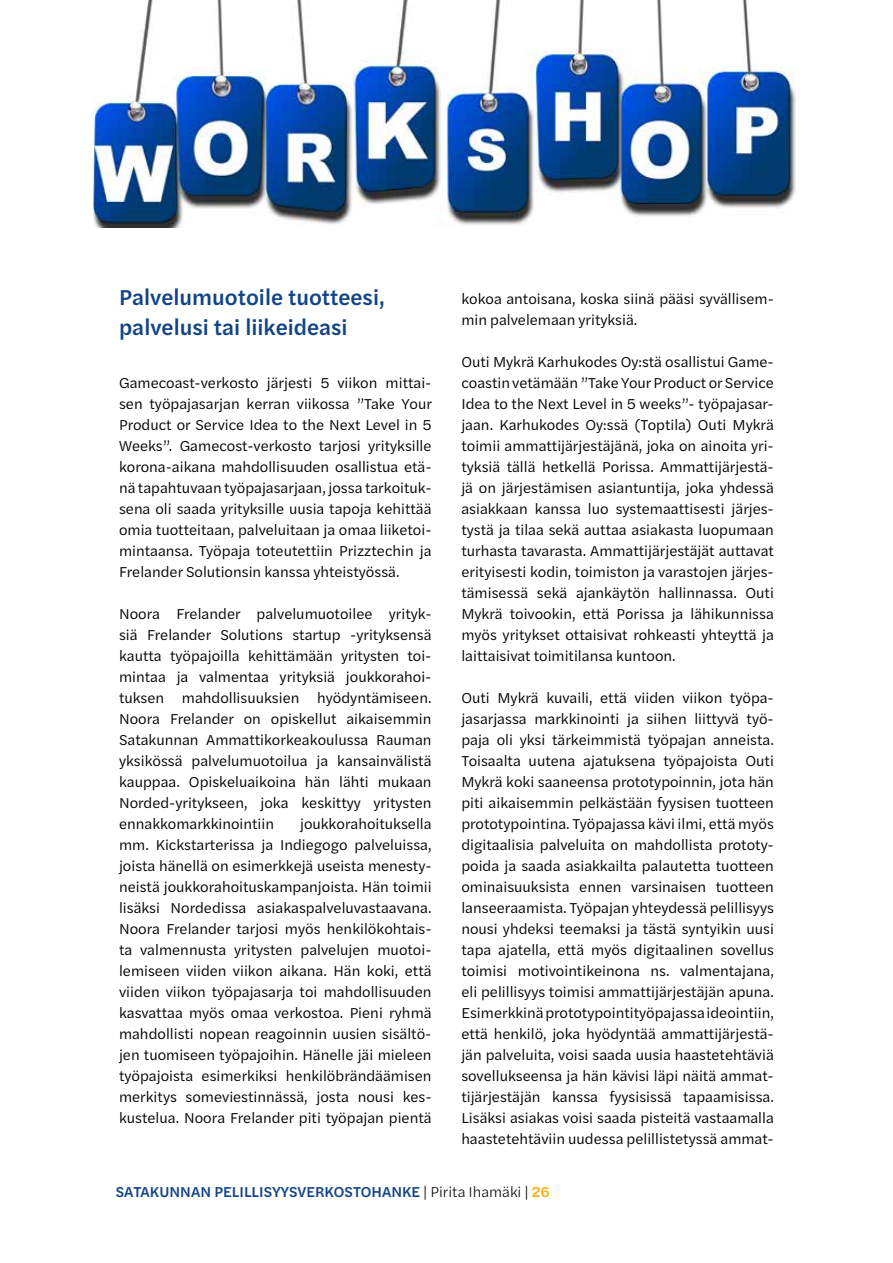
<style>
.page{position:relative;width:893px;height:1263px;background:#fff}
.page>*{position:absolute;margin:0;border:0;box-sizing:border-box;transform-origin:0 0}
.t1{font:500 22.5px/30px "Halyard Text";color:#124486}
.t2{font:15px/21px "Halyard Text";color:#000;text-align:justify}
.t3{font:500 15px "Halyard Text";color:#124486}
.s1{font-weight:300;color:#000}
.s2{color:#f5b20d}
</style>
<div class="page">
<img style="left:94px;top:0;width:705px;height:227px">
<h1 class="t1" style="left:119px;top:281px;width:267px">Palvelumuotoile tuotteesi, palvelusi tai liikeideasi</h1>
<p class="t2" style="left:119px;top:371px;width:314px">Gamecoast-verkosto järjesti 5 viikon mittai&shy;sen työpajasarjan kerran viikossa ”Take Your Product or Service Idea to the Next Level in 5<br>Weeks”. Gamecost-verkosto tarjosi yrityksille korona-aikana mahdollisuuden osallistua etä&shy;nä tapahtuvaan työpajasarjaan, jossa tarkoituk&shy;sena oli saada yrityksille uusia tapoja kehittää omia tuotteitaan, palveluitaan ja omaa liiketoi&shy;mintaansa. Työpaja toteutettiin Prizztechin ja Frelander Solutionsin kanssa yhteistyössä.</p>
<p class="t2" style="left:119px;top:602px;width:314px">Noora Frelander palvelumuotoilee yrityk&shy;siä Frelander Solutions startup -yrityksensä kautta työpajoilla kehittämään yritysten toi&shy;mintaa ja valmentaa yrityksiä joukkorahoi&shy;tuksen mahdollisuuksien hyödyntämiseen.<br>Noora Frelander on opiskellut aikaisemmin Satakunnan Ammattikorkeakoulussa Rauman yksikössä palvelumuotoilua ja kansainvälistä kauppaa. Opiskeluaikoina hän lähti mukaan Norded-yritykseen, joka keskittyy yritysten ennakkomarkkinointiin</p>
<p class="t2" style="left:119px;top:812px;width:314px;text-indent:181px">joukkorahoituksella mm. Kickstarterissa ja Indiegogo palveluissa, joista hänellä on esimerkkejä useista menesty&shy;neistä joukkorahoituskampanjoista. Hän toimii lisäksi Nordedissa asiakaspalveluvastaavana.<br>Noora Frelander tarjosi myös henkilökohtais&shy;ta valmennusta yritysten palvelujen muotoi&shy;lemiseen viiden viikon aikana. Hän koki, että viiden viikon työpajasarja toi mahdollisuuden kasvattaa myös omaa verkostoa. Pieni ryhmä mahdollisti nopean reagoinnin uusien sisältö&shy;jen tuomiseen työpajoihin. Hänelle jäi mieleen työpajoista esimerkiksi henkilöbrändäämisen merkitys someviestinnässä, josta nousi kes&shy;kustelua. Noora Frelander piti työpajan pientä</p>
<p class="t2" style="left:461px;top:287px;width:314px">kokoa antoisana, koska siinä pääsi syvällisem&shy;min palvelemaan yrityksiä.</p>
<p class="t2" style="left:461px;top:350px;width:314px">Outi Mykrä Karhukodes Oy:stä osallistui Game&shy;coastin vetämään ”Take Your Product or Service Idea to the Next Level in 5 weeks”- työpajasar&shy;jaan. Karhukodes Oy:ssä (Toptila) Outi Mykrä toimii ammattijärjestäjänä, joka on ainoita yri&shy;tyksiä tällä hetkellä Porissa. Ammattijärjestä&shy;jä on järjestämisen asiantuntija, joka yhdessä asiakkaan kanssa luo systemaattisesti järjes&shy;tystä ja tilaa sekä auttaa asiakasta luopumaan turhasta tavarasta. Ammattijärjestäjät auttavat erityisesti kodin, toimiston ja varastojen järjes&shy;tämisessä sekä ajankäytön hallinnassa. Outi Mykrä toivookin, että Porissa ja lähikunnissa myös yritykset ottaisivat rohkeasti yhteyttä ja laittaisivat toimitilansa kuntoon.</p>
<p class="t2" style="left:461px;top:686px;width:314px">Outi Mykrä kuvaili, että viiden viikon työpa&shy;jasarjassa markkinointi ja siihen liittyvä työ&shy;paja oli yksi tärkeimmistä työpajan anneista.<br>Toisaalta uutena ajatuksena työpajoista Outi Mykrä koki saaneensa prototypoinnin, jota hän piti aikaisemmin pelkästään fyysisen tuotteen prototypointina. Työpajassa kävi ilmi, että myös digitaalisia palveluita on mahdollista prototy&shy;poida ja saada asiakkailta palautetta tuotteen ominaisuuksista ennen varsinaisen tuotteen lanseeraamista. Työpajan yhteydessä pelillisyys nousi yhdeksi teemaksi ja tästä syntyikin uusi tapa ajatella, että myös digitaalinen sovellus toimisi motivointikeinona ns. valmentajana, eli pelillisyys toimisi ammattijärjestäjän apuna.<br>Esimerkkinä prototypointityöpajassa ideointiin, että henkilö, joka hyödyntää ammattijärjestä&shy;jän palveluita, voisi saada uusia haastetehtäviä sovellukseensa ja hän kävisi läpi näitä ammat&shy;tijärjestäjän kanssa fyysisissä tapaamisissa.<br>Lisäksi asiakas voisi saada pisteitä vastaamalla haastetehtäviin uudessa pelillistetyssä ammat-</p>
<p class="t3" style="left:116px;top:1181px;width:435px">SATAKUNNAN PELILLISYYSVERKOSTOHANKE <span class="s1">| Pirita Ihamäki |</span> <span class="s2">26</span></p>
</div>
